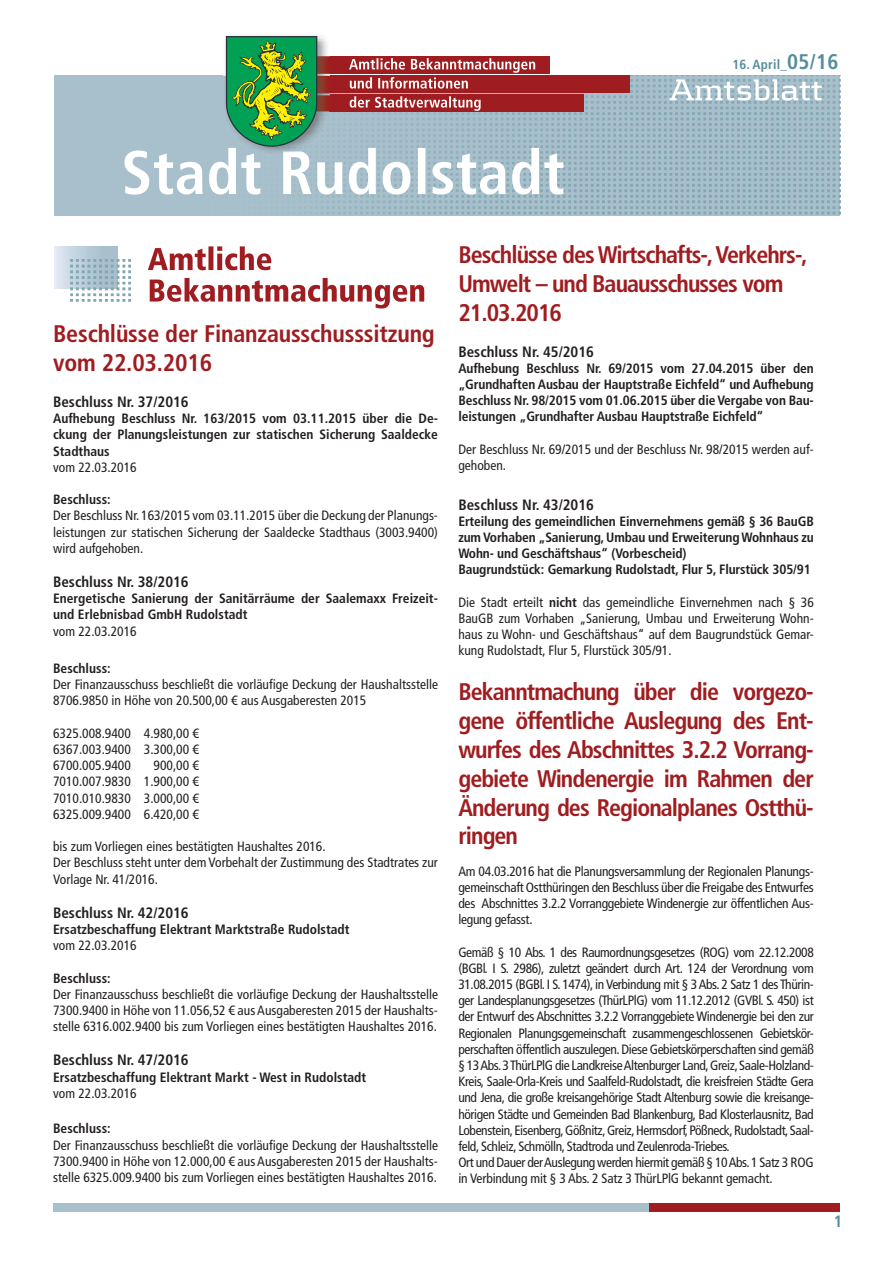
<style>
.page{position:relative;width:893px;height:1263px;background:#fff}
.page>*{position:absolute;margin:0;border:0;box-sizing:border-box;transform-origin:0 0}
.Haubtüberschrift{font:700 condensed 24px/28.8px "Frutiger LT Pro";letter-spacing:-.04em;color:#9f1d20}
.Haubtüberschrift-2{font:700 condensed 24px/28.8px "Frutiger LT Pro";letter-spacing:-.01em;color:#9f1d20}
.t1{font:700 condensed 16.5px "Frutiger LT Pro";color:#548c9e}
.Beschluss_Nr{font:700 condensed 15px "Frutiger LT Pro";color:#231f20}
.Text{font:condensed 13.5px/16.2px "Frutiger LT Pro";color:#231f20;text-align:justify}
.Text-2{font:700 condensed 13.5px/16.2px "Frutiger LT Pro";color:#231f20;text-align:justify}
.Text-3{font:condensed 13.5px/16.2px "Frutiger LT Pro";letter-spacing:-.03em;color:#231f20}
.t2{font:700 condensed 13.2px "Frutiger LT Pro";letter-spacing:.015em;color:#548c9e}
.s1{font-size:21.15px}
.s2{font-weight:700}
</style>
<div class="page">
<div style="left:54px;top:76px;width:786px;height:140px;background:#a8c0cb"></div>
<img style="left:293px;top:76px;width:547px;height:139px">
<div style="left:313px;top:76px;width:316px;height:17px;background:#9f1d20"></div>
<div style="left:309px;top:95px;width:275px;height:17px;background:#9f1d20"></div>
<svg style="left:669px;top:79px;width:153px;height:22px"></svg>
<svg style="left:124px;top:35px;width:439px;height:160px"></svg>
<svg style="left:148px;top:246px;width:123px;height:24px"></svg>
<svg style="left:150px;top:278px;width:274px;height:31px"></svg>
<div style="left:54px;top:246px;width:64px;height:43px;background:linear-gradient(to right,#dde6f1,#9db9c4)"></div>
<img style="left:70px;top:259px;width:61px;height:43px">
<div style="left:648px;top:1203px;width:192px;height:9px;background:#9f1d20"></div>
<div style="left:53px;top:1203px;width:595px;height:9px;background:#a8c0cb"></div>
<p class="t2" style="left:732px;top:57px;width:107px">16. April_<span class="s1">05/16</span></p>
<p class="Haubtüberschrift-2" style="left:53px;top:320px;width:383px">Beschlüsse der Finanzausschusssitzung vom 22.03.2016</p>
<p class="Beschluss_Nr" style="left:53px;top:393px;width:137px">Beschluss Nr. 37/2016</p>
<p class="Text-2" style="left:53px;top:410px;width:386px">Aufhebung Beschluss Nr. 163/2015 vom 03.11.2015 über die De&shy;ckung der Planungsleistungen zur statischen Sicherung Saaldecke Stadthaus</p>
<p class="Text" style="left:53px;top:459px;width:85px">vom 22.03.2016</p>
<p class="Text-2" style="left:53px;top:491px;width:59px">Beschluss:</p>
<p class="Text" style="left:53px;top:508px;width:386px">Der Beschluss Nr. 163/2015 vom 03.11.2015 über die Deckung der Planungs&shy;leistungen zur statischen Sicherung der Saaldecke Stadthaus (3003.9400) wird aufgehoben.</p>
<p class="Beschluss_Nr" style="left:53px;top:573px;width:137px">Beschluss Nr. 38/2016</p>
<p class="Text-2" style="left:53px;top:590px;width:386px">Energetische Sanierung der Sanitärräume der Saalemaxx Freizeit&shy;und Erlebnisbad GmbH Rudolstadt</p>
<p class="Text" style="left:53px;top:623px;width:85px">vom 22.03.2016</p>
<p class="Text-2" style="left:53px;top:660px;width:59px">Beschluss:</p>
<p class="Text" style="left:53px;top:676px;width:386px">Der Finanzausschuss beschließt die vorläufige Deckung der Haushaltsstelle<br>8706.9850 in Höhe von 20.500,00 € aus Ausgaberesten 2015</p>
<p class="Text" style="left:53px;top:725px;width:147px">6325.008.9400 4.980,00 €</p>
<p class="Text" style="left:53px;top:741px;width:147px">6367.003.9400 3.300,00 €</p>
<p class="Text" style="left:53px;top:757px;width:79px">6700.005.9400</p>
<p class="Text" style="left:154px;top:757px;width:47px">900,00 €</p>
<p class="Text" style="left:53px;top:774px;width:147px">7010.007.9830 1.900,00 €</p>
<p class="Text" style="left:53px;top:790px;width:147px">7010.010.9830 3.000,00 €</p>
<p class="Text" style="left:53px;top:806px;width:147px">6325.009.9400 6.420,00 €</p>
<p class="Text" style="left:53px;top:838px;width:274px">bis zum Vorliegen eines bestätigten Haushaltes 2016.</p>
<p class="Text" style="left:53px;top:855px;width:386px">Der Beschluss steht unter dem Vorbehalt der Zustimmung des Stadtrates zur<br>Vorlage Nr. 41/2016.</p>
<p class="Beschluss_Nr" style="left:53px;top:904px;width:137px">Beschluss Nr. 42/2016</p>
<p class="Text-2" style="left:53px;top:921px;width:298px">Ersatzbeschaffung Elektrant Marktstraße Rudolstadt</p>
<p class="Text" style="left:53px;top:937px;width:85px">vom 22.03.2016</p>
<p class="Text-2" style="left:53px;top:970px;width:59px">Beschluss:</p>
<p class="Text" style="left:53px;top:986px;width:386px">Der Finanzausschuss beschließt die vorläufige Deckung der Haushaltsstelle 7300.9400 in Höhe von 11.056,52 € aus Ausgaberesten 2015 der Haushalts&shy;stelle 6316.002.9400 bis zum Vorliegen eines bestätigten Haushaltes 2016.</p>
<p class="Beschluss_Nr" style="left:53px;top:1051px;width:137px">Beschluss Nr. 47/2016</p>
<p class="Text-2" style="left:53px;top:1069px;width:314px">Ersatzbeschaffung Elektrant Markt - West in Rudolstadt</p>
<p class="Text" style="left:53px;top:1085px;width:85px">vom 22.03.2016</p>
<p class="Text-2" style="left:53px;top:1121px;width:59px">Beschluss:</p>
<p class="Text" style="left:53px;top:1137px;width:386px">Der Finanzausschuss beschließt die vorläufige Deckung der Haushaltsstelle 7300.9400 in Höhe von 12.000,00 € aus Ausgaberesten 2015 der Haushalts&shy;stelle 6325.009.9400 bis zum Vorliegen eines bestätigten Haushaltes 2016.</p>
<p class="Haubtüberschrift" style="left:458px;top:240px;width:351px">Beschlüsse des Wirtschafts-, Verkehrs-,<br>Umwelt – und Bauausschusses vom<br>21.03.2016</p>
<p class="Beschluss_Nr" style="left:458px;top:342px;width:137px">Beschluss Nr. 45/2016</p>
<p class="Text-2" style="left:458px;top:360px;width:357px">Aufhebung Beschluss Nr. 69/2015 vom 27.04.2015 über den „Grundhaften Ausbau der Hauptstraße Eichfeld“ und Aufhebung Beschluss Nr. 98/2015 vom 01.06.2015 über die Vergabe von Bau&shy;leistungen „Grundhafter Ausbau Hauptstraße Eichfeld“</p>
<p class="Text" style="left:458px;top:441px;width:357px">Der Beschluss Nr. 69/2015 und der Beschluss Nr. 98/2015 werden auf&shy;gehoben.</p>
<p class="Beschluss_Nr" style="left:458px;top:495px;width:137px">Beschluss Nr. 43/2016</p>
<p class="Text-2" style="left:458px;top:513px;width:357px">Erteilung des gemeindlichen Einvernehmens gemäß § 36 BauGB zum Vorhaben „Sanierung, Umbau und Erweiterung Wohnhaus zu Wohn- und Geschäftshaus“ (Vorbescheid)</p>
<p class="Text-2" style="left:458px;top:562px;width:354px">Baugrundstück: Gemarkung Rudolstadt, Flur 5, Flurstück 305/91</p>
<p class="Text" style="left:458px;top:594px;width:357px">Die Stadt erteilt <span class="s2">nicht</span> das gemeindliche Einvernehmen nach § 36<br>BauGB zum Vorhaben „Sanierung, Umbau und Erweiterung Wohn&shy;haus zu Wohn- und Geschäftshaus“ auf dem Baugrundstück Gemar&shy;kung Rudolstadt, Flur 5, Flurstück 305/91.</p>
<p class="Haubtüberschrift" style="left:458px;top:678px;width:357px;text-align:justify">Bekanntmachung über die vorgezo&shy;gene öffentliche Auslegung des Ent&shy;wurfes des Abschnittes 3.2.2 Vorrang&shy;gebiete Windenergie im Rahmen der Änderung des Regionalplanes Ostthü&shy;ringen</p>
<p class="Text" style="left:458px;top:863px;width:357px">Am 04.03.2016 hat die Planungsversammlung der Regionalen Planungs&shy;gemeinschaft Ostthüringen den Beschluss über die Freigabe des Entwurfes des Abschnittes 3.2.2 Vorranggebiete Windenergie zur öffentlichen Aus&shy;legung gefasst.</p>
<p class="Text" style="left:458px;top:944px;width:357px">Gemäß § 10 Abs. 1 des Raumordnungsgesetzes (ROG) vom 22.12.2008 (BGBl. I S. 2986), zuletzt geändert durch Art. 124 der Verordnung vom 31.08.2015 (BGBl. I S. 1474), in Verbindung mit § 3 Abs. 2 Satz 1 des Thürin&shy;ger Landesplanungsgesetzes (ThürLPlG) vom 11.12.2012 (GVBl. S. 450) ist der Entwurf des Abschnittes 3.2.2 Vorranggebiete Windenergie bei den zur Regionalen Planungsgemeinschaft zusammengeschlossenen Gebietskör&shy;perschaften öffentlich auszulegen. Diese Gebietskörperschaften sind gemäß § 13 Abs. 3 ThürLPlG die Landkreise Altenburger Land, Greiz, Saale-Holzland-Kreis, Saale-Orla-Kreis und Saalfeld-Rudolstadt, die kreisfreien Städte Gera und Jena, die große kreisangehörige Stadt Altenburg sowie die kreisange&shy;hörigen Städte und Gemeinden Bad Blankenburg, Bad Klosterlausnitz, Bad Lobenstein, Eisenberg, Gößnitz, Greiz, Hermsdorf, Pößneck, Rudolstadt, Saal&shy;feld, Schleiz, Schmölln, Stadtroda und Zeulenroda-Triebes.</p>
<p class="Text-3" style="left:458px;top:1154px;width:357px">Ort und Dauer der Auslegung werden hiermit gemäß § 10 Abs. 1 Satz 3 ROG in Verbindung mit § 3 Abs. 2 Satz 3 ThürLPlG bekannt gemacht.</p>
<p class="t1" style="left:834px;top:1211px;width:10px">1</p>
</div>
